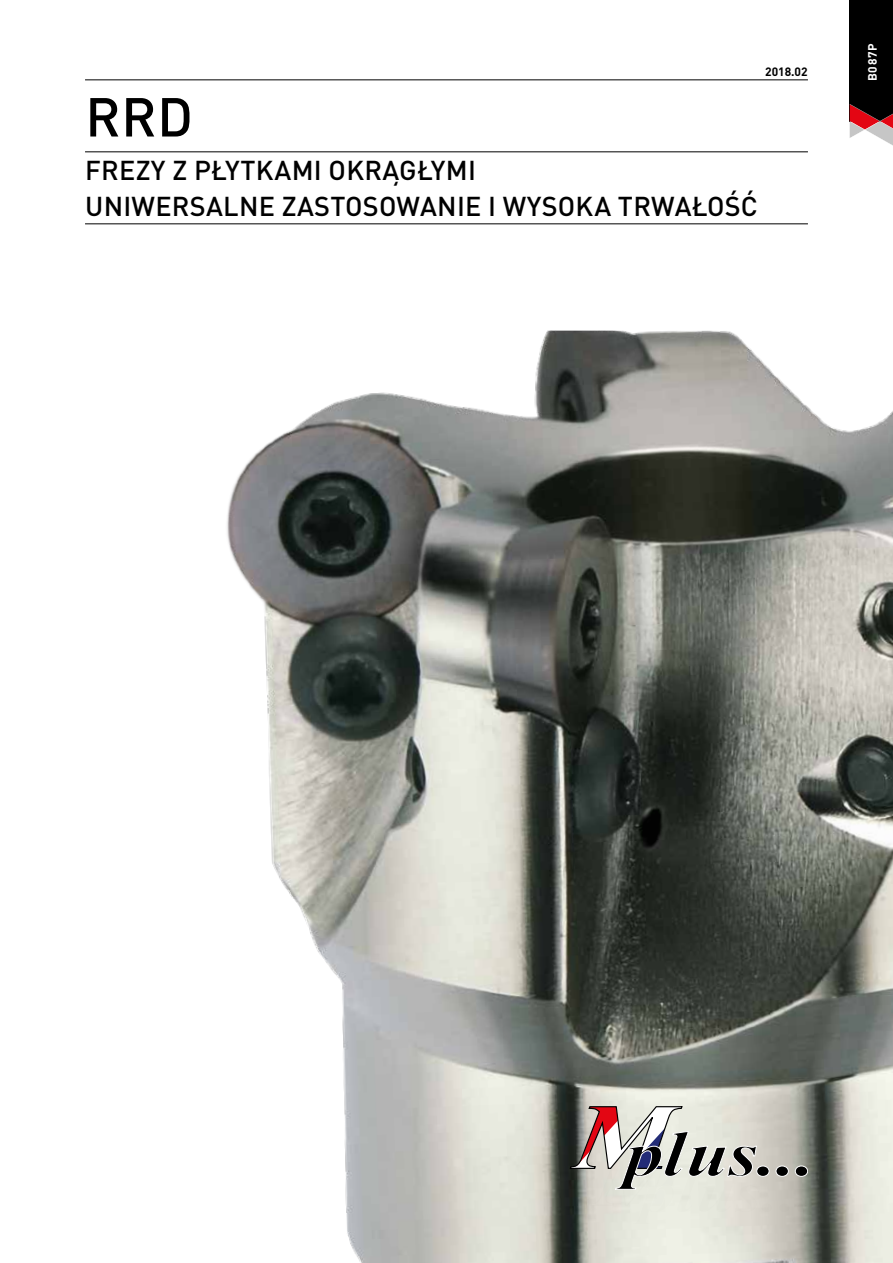
<style>
.page{position:relative;width:893px;height:1263px;background:#fff}
.page>*{position:absolute;margin:0;border:0;box-sizing:border-box;transform-origin:0 0}
.t1{font:500 54px "DIN Pro";color:#000}
.t2{font:500 27px/36px "DIN Pro";letter-spacing:.01em;color:#000}
.t3{font:700 12px "DIN Pro";color:#000}
.t4{font:700 12px "DIN Pro";letter-spacing:.055em;color:#fff}
</style>
<div class="page">
<hr style="left:85px;top:79px;width:723px;height:1px;background:#000">
<hr style="left:85px;top:151px;width:723px;height:1px;background:#000">
<div style="left:850px;top:0;width:43px;height:121px;background:#000"></div>
<svg style="left:850px;top:104px;width:43px;height:42px"></svg>
<img style="left:227px;top:331px;width:666px;height:932px">
<svg style="left:570px;top:1106px;width:238px;height:119px;background:#bcb7b0"></svg>
<hr style="left:85px;top:223px;width:723px;height:1px;background:#000">
<h1 class="t1" style="left:85px;top:73px;width:109px">RRD</h1>
<p class="t2" style="left:85px;top:149px;width:674px">FREZY Z PŁYTKAMI OKRĄGŁYMI<br>UNIWERSALNE ZASTOSOWANIE I WYSOKA TRWAŁOŚĆ</p>
<p class="t3" style="left:765px;top:61px;width:44px">2018.02</p>
<p class="t4" style="left:863px;top:81px;width:39px;rotate:-90deg">B087P</p>
</div>
